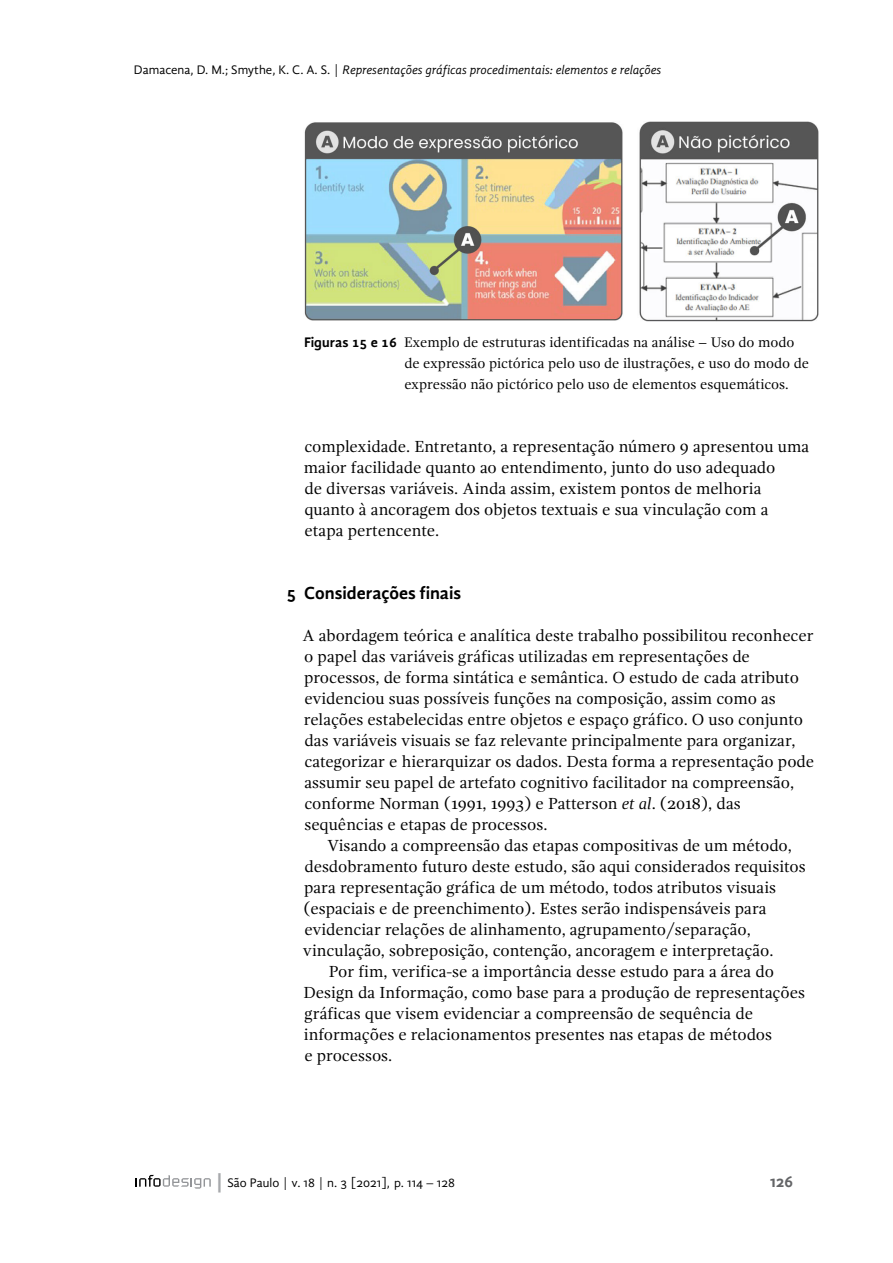
<style>
.page{position:relative;width:893px;height:1263px;background:#fff}
.page>*{position:absolute;margin:0;border:0;box-sizing:border-box;transform-origin:0 0}
.t1{font:700 18px "Gandhi Sans";color:#000}
.PT_Corpo_de_texto{font:16.5px/21px "Gandhi Serif";color:#000}
.PT_Corpo_de_texto_Re{font:16.5px/21px "Gandhi Serif";color:#000}
.t2{font:700 16.5px "Gandhi Sans";color:#636466}
.PT_Legenda_Figuras_N{font:14.25px/21px "Gandhi Serif";color:#000}
.t3{font:italic 12.75px "Gandhi Sans";color:#000}
.t4{font:12.75px "Gandhi Sans";color:#000}
.s1{font-style:normal}
.s2{font-family:"Gandhi Sans";font-weight:700}
.s3{font-style:italic}
.s4{font-size:19.2px;color:#a7a9ac}
</style>
<div class="page">
<svg style="left:136px;top:1175px;width:75px;height:13px"></svg>
<img style="left:304px;top:122px;width:319px;height:199px">
<img style="left:639px;top:122px;width:180px;height:199px">
<p class="t3" style="left:134px;top:62px;width:529px"><span class="s1">Damacena, D. M.; Smythe, K. C. A. S. |</span> Representações gráficas procedimentais: elementos e relações</p>
<p class="PT_Legenda_Figuras_N" style="left:404px;top:331px;width:406px;text-indent:-100px"><span class="s2">Figuras 15 e 16</span> Exemplo de estruturas identificadas na análise – Uso do modo de expressão pictórica pelo uso de ilustrações, e uso do modo de expressão não pictórico pelo uso de elementos esquemáticos.</p>
<p class="PT_Corpo_de_texto" style="left:304px;top:436px;width:507px">complexidade. Entretanto, a representação número 9 apresentou uma maior facilidade quanto ao entendimento, junto do uso adequado<br>de diversas variáveis. Ainda assim, existem pontos de melhoria quanto à ancoragem dos objetos textuais e sua vinculação com a etapa pertencente.</p>
<p class="t1" style="left:287px;top:582px;width:176px">5 Considerações finais</p>
<p class="PT_Corpo_de_texto_Re" style="left:302px;top:625px;width:513px">A abordagem teórica e analítica deste trabalho possibilitou reconhecer o papel das variáveis gráficas utilizadas em representações de processos, de forma sintática e semântica. O estudo de cada atributo evidenciou suas possíveis funções na composição, assim como as relações estabelecidas entre objetos e espaço gráfico. O uso conjunto das variáveis visuais se faz relevante principalmente para organizar, categorizar e hierarquizar os dados. Desta forma a representação pode assumir seu papel de artefato cognitivo facilitador na compreensão, conforme Norman (1991, 1993) e Patterson <span class="s3">et al</span>. (2018), das sequências e etapas de processos.</p>
<p class="PT_Corpo_de_texto" style="left:303px;top:835px;width:504px;text-indent:24px">Visando a compreensão das etapas compositivas de um método, desdobramento futuro deste estudo, são aqui considerados requisitos para representação gráfica de um método, todos atributos visuais (espaciais e de preenchimento). Estes serão indispensáveis para evidenciar relações de alinhamento, agrupamento/separação, vinculação, sobreposição, contenção, ancoragem e interpretação.</p>
<p class="PT_Corpo_de_texto" style="left:303px;top:961px;width:503px;text-indent:26px">Por fim, verifica-se a importância desse estudo para a área do Design da Informação, como base para a produção de representações gráficas que visem evidenciar a compreensão de sequência de informações e relacionamentos presentes nas etapas de métodos<br>e processos.</p>
<p class="t4" style="left:214px;top:1175px;width:243px"><span class="s4">|</span>São Paulo | v. 18 | n. 3 [2021], p. 114 – 128</p>
<p class="t2" style="left:770px;top:1171px;width:24px">126</p>
</div>
